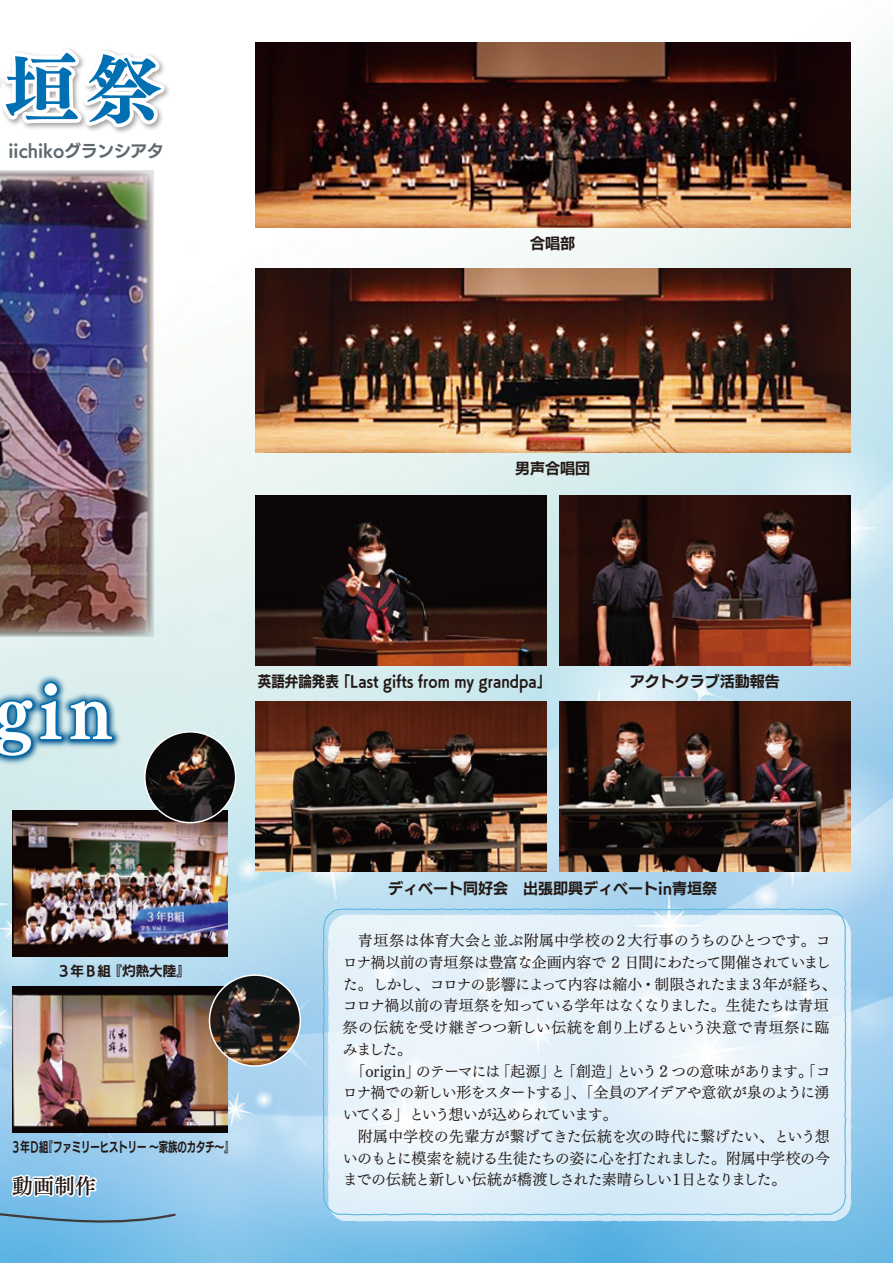
<style>
.page{position:relative;width:893px;height:1263px;background:#fff}
.page>*{position:absolute;margin:0;border:0;box-sizing:border-box;transform-origin:0 0}
.t1{font:75px "UD Mincho Pr 6 N B";color:#0070b3}
.t2{font:67.5px "UD Mincho Pr 6 N B";color:#fff}
.t3{font:21px "UD Mincho Pr 6 N DB";color:#221815}
.t4{font:16.5px "UD Kakugo Large Pr 6 N B";color:#5d6970}
.t5{font:15px/21.8px "UD Mincho Pr 6 N M";letter-spacing:-.045em;color:#221815}
.t6{font:15px "UD Kakugo Large Pr 6 N B";color:#221815}
.t7{font:15px "UD Kakugo Large Pr 6 N B";color:#221815;scale:.9 1}
.t8{font:13.5px "UD Kakugo Large Pr 6 N B";color:#221815;scale:.69 1}
.t9{font:13.5px "UD Kakugo Large Pr 6 N B";color:#221815}
</style>
<div class="page">
<img style="left:0;top:37px;width:893px;height:1226px">
<svg style="left:328px;top:914px;width:523px;height:307px;background:#d4eaf7"></svg>
<svg style="left:322px;top:908px;width:525px;height:308px;background:#e2f0f9"></svg>
<img style="left:0;top:41px;width:182px;height:124px">
<svg style="left:0;top:45px;width:170px;height:86px"></svg>
<img style="left:0;top:670px;width:128px;height:107px">
<img style="left:0;top:672px;width:125px;height:102px">
<svg style="left:0;top:680px;width:115px;height:79px;background:#68a1c1"></svg>
<img style="left:0;top:170px;width:153px;height:466px">
<svg style="left:0;top:1171px;width:177px;height:67px;background:#8cc4e6"></svg>
<img style="left:255px;top:43px;width:595px;height:184px">
<img style="left:255px;top:268px;width:595px;height:185px">
<img style="left:13px;top:811px;width:214px;height:145px">
<img style="left:255px;top:495px;width:291px;height:170px">
<img style="left:559px;top:495px;width:291px;height:170px">
<img style="left:255px;top:701px;width:291px;height:170px">
<img style="left:559px;top:701px;width:291px;height:170px">
<img style="left:13px;top:986px;width:214px;height:146px">
<img style="left:145px;top:732px;width:91px;height:91px;border-radius:45px">
<div style="left:144px;top:731px;width:92px;height:92px;border:2px solid #fff;border-radius:50%"></div>
<img style="left:209px;top:975px;width:91px;height:91px;border-radius:45px">
<div style="left:209px;top:974px;width:92px;height:93px;border:2px solid #fff;border-radius:50%"></div>
<h1 class="t1" style="left:4px;top:20px;width:159px">垣祭</h1>
<p class="t4" style="left:-8px;top:141px;width:173px">　iichikoグランシアタ</p>
<p class="t6" style="left:530px;top:235px;width:46px">合唱部</p>
<p class="t6" style="left:515px;top:460px;width:76px">男声合唱団</p>
<h2 class="t2" style="left:-6px;top:649px;width:120px">gin</h2>
<p class="t7" style="left:258px;top:673px;width:326px">英語弁論発表 「Last gifts from my grandpa」</p>
<p class="t6" style="left:630px;top:673px;width:151px">アクトクラブ活動報告</p>
<p class="t9" style="left:57px;top:964px;width:134px">３年Ｂ組 『灼熱大陸』</p>
<p class="t8" style="left:11px;top:1139px;width:323px">３年Ｄ組『ファミリーヒストリー ～家族のカタチ～』</p>
<h3 class="t3" style="left:-9px;top:1167px;width:106px">　動画制作</h3>
<p class="t6" style="left:388px;top:880px;width:330px">ディベート同好会　出張即興ディベートin青垣祭</p>
<p class="t5" style="left:343px;top:928px;width:495px">　青垣祭は体育大会と並ぶ附属中学校の２大行事のうちのひとつです。コロナ禍以前の青垣祭は豊富な企画内容で 2 日間にわたって開催されていました。しかし、コロナの影響によって内容は縮小・制限されたまま３年が経ち、コロナ禍以前の青垣祭を知っている学年はなくなりました。生徒たちは青垣祭の伝統を受け継ぎつつ新しい伝統を創り上げるという決意で青垣祭に臨みました。<br>　「origin」のテーマには「起源」と「創造」という 2 つの意味があります。「コロナ禍での新しい形をスタートする」、「全員のアイデアや意欲が泉のように湧いてくる」という想いが込められています。<br>　附属中学校の先輩方が繋げてきた伝統を次の時代に繋げたい、という想いのもとに模索を続ける生徒たちの姿に心を打たれました。附属中学校の今までの伝統と新しい伝統が橋渡しされた素晴らしい１日となりました。</p>
</div>
